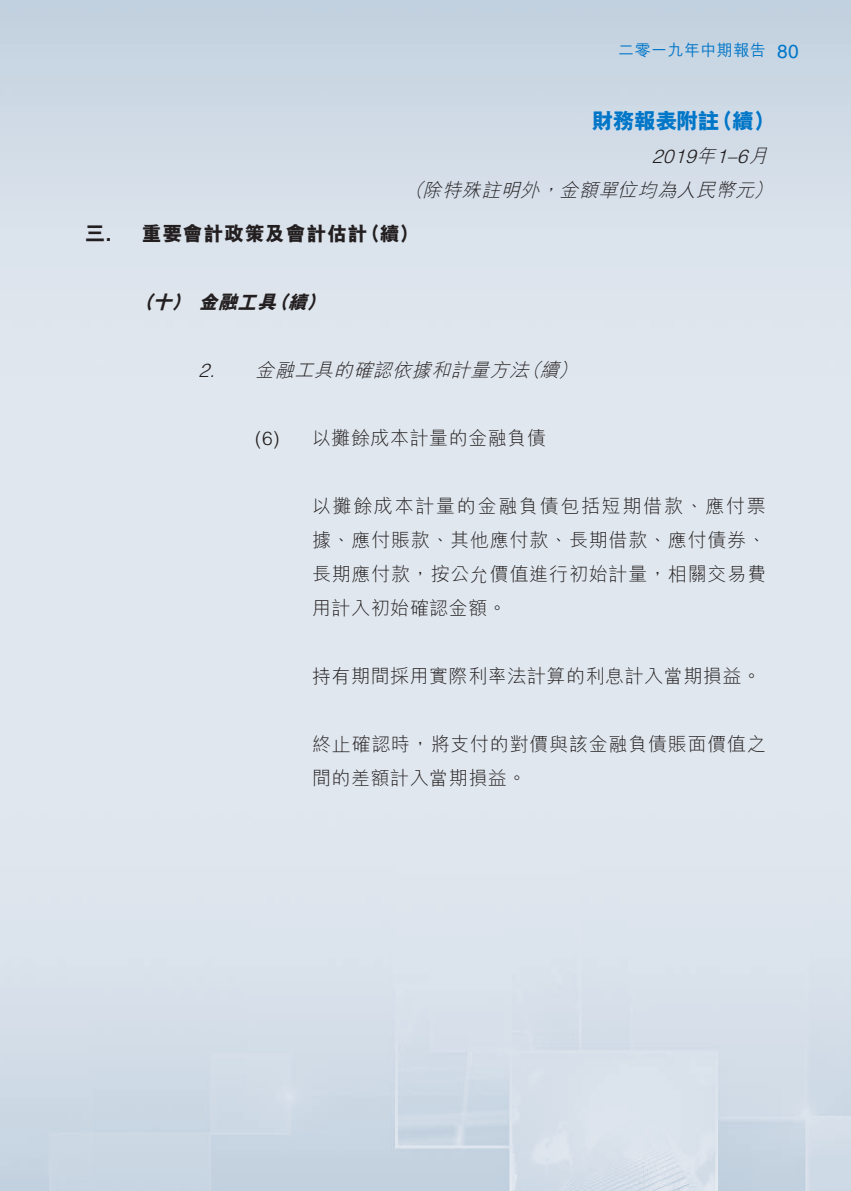
<style>
.page{position:relative;width:851px;height:1191px;background:#fff}
.page>*{position:absolute;margin:0;border:0;box-sizing:border-box;transform-origin:0 0}
.t1{font:800 22px "M Hei HK";letter-spacing:-.035em;color:#0076c8}
.t2{font:800 20px "M Hei HK";letter-spacing:.03em;color:#231f20}
.t3{font:300 19px/34px "M Hei HK";letter-spacing:.04em;color:#231f20;text-align:justify}
.t4{font:italic 300 19px "M Hei HK";color:#231f20}
.t5{font:italic 300 19px "Helvetica LT Std";color:#231f20}
.t6{font:italic 800 19px "M Hei HK";color:#231f20}
.t7{font:300 19px "Helvetica LT Std";color:#231f20}
.t8{font:19px "Helvetica LT Std";color:#0076c8}
.t9{font:500 16px "M Hei HK";letter-spacing:.03em;color:#0076c8}
.s1{font-family:"Helvetica LT Std";font-weight:700}
.s2{font-family:"M Hei HK"}
</style>
<div class="page">
<p class="t2" style="left:85px;top:224px;width:28px">三<span class="s1">.</span></p>
<p class="t9" style="left:618px;top:39px;width:149px">二零一九年中期報告</p>
<p class="t8" style="left:777px;top:40px;width:23px">80</p>
<p class="t1" style="left:711px;top:110px;width:65px">（續(</p>
<p class="t1" style="left:591px;top:110px;width:130px">財務報表附註</p>
<p class="t5" style="left:715px;top:145px;width:58px"><span class="s2">月</span>6–1</p>
<p class="t4" style="left:696px;top:147px;width:26px">年</p>
<p class="t5" style="left:651px;top:145px;width:52px">2019</p>
<p class="t4" style="left:404px;top:180px;width:26px">（</p>
<p class="t4" style="left:753px;top:180px;width:26px">(</p>
<p class="t4" style="left:559px;top:180px;width:201px">金額單位均為人民幣元</p>
<p class="t4" style="left:422px;top:180px;width:123px">除特殊註明外</p>
<p class="t4" style="left:539px;top:180px;width:26px">，</p>
<p class="t2" style="left:142px;top:224px;width:227px">重要會計政策及會計估計</p>
<p class="t2" style="left:361px;top:224px;width:59px">（續(</p>
<p class="t6" style="left:135px;top:293px;width:25px">（</p>
<p class="t6" style="left:171px;top:293px;width:142px">）金融工具續</p>
<p class="t6" style="left:270px;top:293px;width:25px">（</p>
<p class="t6" style="left:306px;top:293px;width:25px">(</p>
<p class="t6" style="left:153px;top:293px;width:25px">十</p>
<p class="t5" style="left:198px;top:359px;width:24px">2.</p>
<p class="t4" style="left:255px;top:360px;width:310px">金融工具的確認依據和計量方法續</p>
<p class="t4" style="left:521px;top:360px;width:26px">（</p>
<p class="t4" style="left:557px;top:360px;width:26px">(</p>
<p class="t7" style="left:255px;top:427px;width:26px">6( )</p>
<p class="t3" style="left:312px;top:421px;width:235px">以攤餘成本計量的金融負債</p>
<p class="t3" style="left:312px;top:489px;width:455px">以攤餘成本計量的金融負債包括短期借款、應付票據、應付賬款、其他應付款、長期借款、應付債券、長期應付款，按公允價值進行初始計量，相關交易費用計入初始確認金額。</p>
<p class="t3" style="left:312px;top:659px;width:450px">持有期間採用實際利率法計算的利息計入當期損益。</p>
<p class="t3" style="left:312px;top:727px;width:455px">終止確認時，將支付的對價與該金融負債賬面價值之間的差額計入當期損益。</p>
</div>
